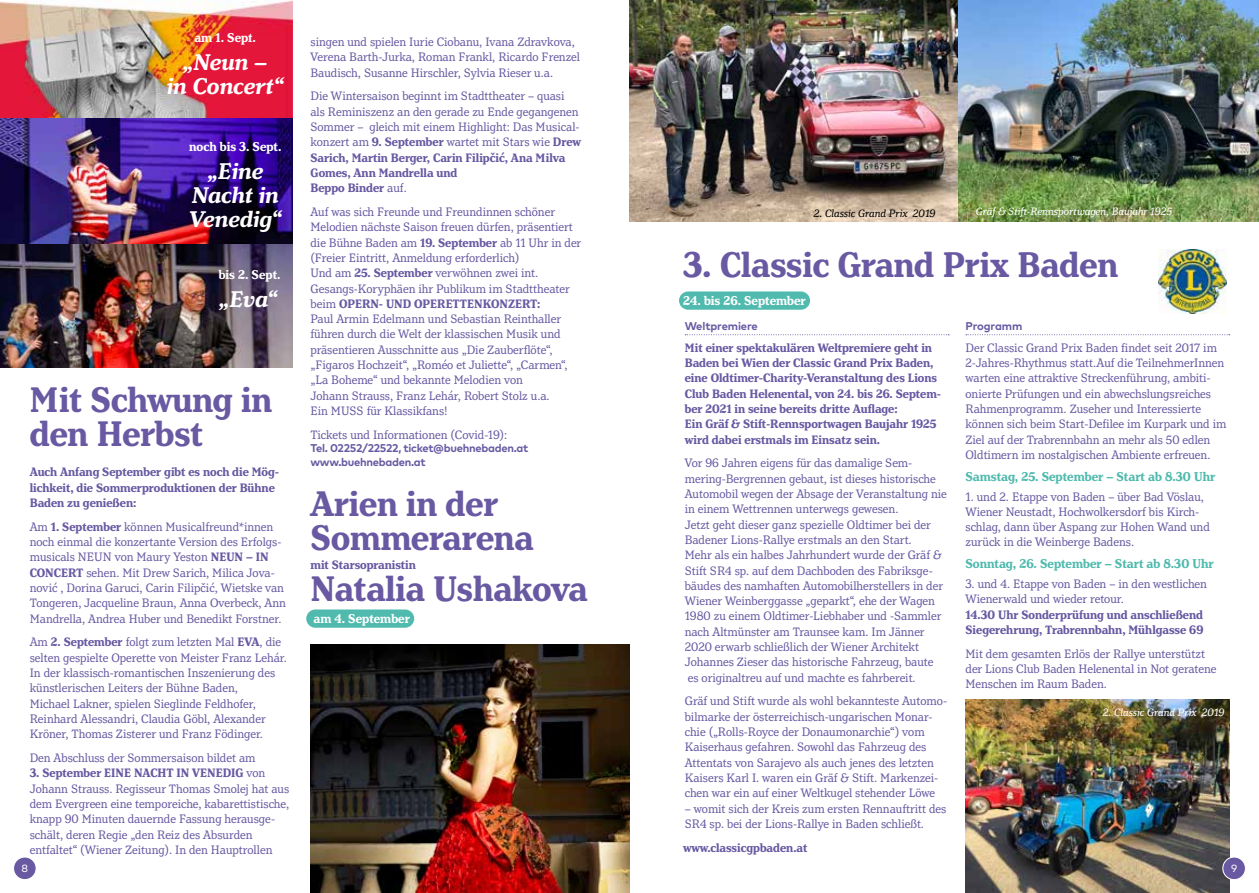
<style>
.page{position:relative;width:1259px;height:893px;background:#fff}
.page>*{position:absolute;margin:0;border:0;box-sizing:border-box;transform-origin:0 0}
.t1{font:700 condensed 37.5px/34.5px "Henriette";color:#6859a2}
.t2{font:italic 700 24px/24px "Henriette";color:#fff;text-align:center}
.t3{font:700 condensed 13.5px "Henriette";color:#4fbaad}
.t4{font:700 condensed 13.5px "Henriette";color:#fff}
.t5{font:condensed 12.9px/15.3px "Henriette";color:#6859a2}
.t6{font:700 condensed 12.9px/15.3px "Henriette";color:#6859a2}
.t7{font:700 11.25px/13.5px "Mark OT";letter-spacing:-.025em;color:#6859a2}
.t8{font:italic 11.25px "Henriette";color:#fff}
.t9{font:italic 11.25px "Henriette";color:#000}
.t10{font:10.5px "Mark OT";color:#fff}
.s1{font-weight:700}
</style>
<div class="page">
<img style="left:310px;top:644px;width:319px;height:249px">
<div style="left:306px;top:609px;width:108px;height:19px;background:#4fbaad;border-radius:9px"></div>
<img style="left:0;top:0;width:292px;height:368px">
<div style="left:679px;top:291px;width:131px;height:19px;background:#4fbaad;border-radius:9px"></div>
<img style="left:629px;top:0;width:630px;height:221px">
<svg style="left:966px;top:334px;width:263px;height:1px"></svg>
<svg style="left:685px;top:334px;width:264px;height:1px"></svg>
<img style="left:1158px;top:249px;width:68px;height:65px">
<img style="left:965px;top:699px;width:264px;height:194px">
<div style="left:14px;top:857px;width:22px;height:23px;background:#6859a2;border-radius:50%"></div>
<div style="left:13px;top:856px;width:24px;height:24px;border:1px solid #fff;border-radius:50%"></div>
<div style="left:1222px;top:857px;width:23px;height:23px;background:#6859a2;border-radius:50%"></div>
<div style="left:1222px;top:856px;width:24px;height:24px;border:1px solid #fff;border-radius:50%"></div>
<p class="t4" style="left:194px;top:29px;width:63px">am 1. Sept.</p>
<h2 class="t2" style="left:167px;top:51px;width:119px">„Neun –<br>in Concert“</h2>
<p class="t4" style="left:189px;top:139px;width:94px">noch bis 3. Sept.</p>
<h2 class="t2" style="left:189px;top:161px;width:94px">„Eine<br>Nacht in<br>Venedig“</h2>
<p class="t4" style="left:219px;top:267px;width:63px">bis 2. Sept.</p>
<h2 class="t2" style="left:219px;top:289px;width:60px">„Eva“</h2>
<h1 class="t1" style="left:30px;top:383px;width:244px">Mit Schwung in den Herbst</h1>
<p class="t6" style="left:30px;top:465px;width:251px">Auch Anfang September gibt es noch die Mög&shy;lichkeit, die Sommerproduktionen der Bühne<br>Baden zu genießen:</p>
<p class="t5" style="left:30px;top:519px;width:258px">Am <span class="s1">1. September</span> können Musicalfreund*innen noch einmal die konzertante Version des Erfolgs&shy;musicals NEUN von Maury Yeston <span class="s1">NEUN – IN CONCERT</span> sehen. Mit Drew Sarich, Milica Jova&shy;nović , Dorina Garuci, Carin Filipčić, Wietske van Tongeren, Jacqueline Braun, Anna Overbeck, Ann Mandrella, Andrea Huber und Benedikt Forstner.</p>
<p class="t5" style="left:30px;top:635px;width:258px">Am <span class="s1">2. September</span> folgt zum letzten Mal <span class="s1">EVA</span>, die selten gespielte Operette von Meister Franz Lehár.<br>In der klassisch-romantischen Inszenierung des künstlerischen Leiters der Bühne Baden,<br>Michael Lakner, spielen Sieglinde Feldhofer, Reinhard Alessandri, Claudia Göbl, Alexander Kröner, Thomas Zisterer und Franz Födinger.</p>
<p class="t5" style="left:30px;top:750px;width:227px">Den Abschluss der Sommersaison bildet am</p>
<p class="t5" style="left:30px;top:765px;width:261px"><span class="s1">3. September EINE NACHT IN VENEDIG</span> von Johann Strauss. Regisseur Thomas Smolej hat aus dem Evergreen eine temporeiche, kabarettistische, knapp 90 Minuten dauernde Fassung herausge&shy;schält, deren Regie „den Reiz des Absurden entfaltet“ (Wiener Zeitung). In den Hauptrollen</p>
<p class="t5" style="left:310px;top:34px;width:271px">singen und spielen Iurie Ciobanu, Ivana Zdravkova,<br>Verena Barth-Jurka, Roman Frankl, Ricardo Frenzel<br>Baudisch, Susanne Hirschler, Sylvia Rieser u.a.</p>
<p class="t5" style="left:310px;top:89px;width:272px">Die Wintersaison beginnt im Stadttheater – quasi als Reminiszenz an den gerade zu Ende gegangenen Sommer – gleich mit einem Highlight: Das Musical&shy;konzert am <span class="s1">9. September</span> wartet mit Stars wie <span class="s1">Drew Sarich, Martin Berger, Carin Filipčić, Ana Milva Gomes, Ann Mandrella und<br>Beppo Binder</span> auf.</p>
<p class="t5" style="left:310px;top:204px;width:272px">Auf was sich Freunde und Freundinnen schöner Melodien nächste Saison freuen dürfen, präsentiert die Bühne Baden am <span class="s1">19. September</span> ab 11 Uhr in der (Freier Eintritt, Anmeldung erforderlich)<br>Und am <span class="s1">25. September</span> verwöhnen zwei int.<br>Gesangs-Koryphäen ihr Publikum im Stadttheater beim <span class="s1">OPERN- UND OPERETTENKONZERT:<br></span>Paul Armin Edelmann und Sebastian Reinthaller führen durch die Welt der klassischen Musik und präsentieren Ausschnitte aus „Die Zauberflöte“, „Figaros Hochzeit“, „Roméo et Juliette“, „Carmen“, „La Boheme“ und bekannte Melodien von<br>Johann Strauss, Franz Lehár, Robert Stolz u.a.<br>Ein MUSS für Klassikfans!</p>
<p class="t5" style="left:310px;top:427px;width:198px">Tickets und Informationen (Covid-19):</p>
<p class="t7" style="left:310px;top:441px;width:219px">Tel. 02252/22522, ticket@buehnebaden.at www.buehnebaden.at</p>
<h1 class="t1" style="left:310px;top:486px;width:225px">Arien in der<br>Sommerarena</h1>
<p class="t6" style="left:310px;top:557px;width:107px">mit Starsopranistin</p>
<h1 class="t1" style="left:310px;top:571px;width:279px">Natalia Ushakova</h1>
<p class="t4" style="left:313px;top:610px;width:98px">am 4. September</p>
<p class="t9" style="left:814px;top:207px;width:123px">2. Classic Grand Prix 2019</p>
<p class="t8" style="left:975px;top:204px;width:198px">Gräf &amp; Stift-Rennsportwagen, Baujahr 1925</p>
<h1 class="t1" style="left:683px;top:247px;width:436px">3. Classic Grand Prix Baden</h1>
<p class="t4" style="left:683px;top:292px;width:124px">24. bis 26. September</p>
<p class="t7" style="left:965px;top:319px;width:58px">Programm</p>
<p class="t5" style="left:965px;top:340px;width:262px">Der Classic Grand Prix Baden findet seit 2017 im 2-Jahres-Rhythmus statt.Auf die TeilnehmerInnen warten eine attraktive Streckenführung, ambiti&shy;onierte Prüfungen und ein abwechslungsreiches Rahmenprogramm. Zuseher und Interessierte können sich beim Start-Defilee im Kurpark und im Ziel auf der Trabrennbahn an mehr als 50 edlen Oldtimern im nostalgischen Ambiente erfreuen.</p>
<p class="t3" style="left:965px;top:468px;width:251px">Samstag, 25. September – Start ab 8.30 Uhr</p>
<p class="t5" style="left:965px;top:489px;width:246px">1. und 2. Etappe von Baden – über Bad Vöslau, Wiener Neustadt, Hochwolkersdorf bis Kirch&shy;schlag, dann über Aspang zur Hohen Wand und zurück in die Weinberge Badens.</p>
<p class="t3" style="left:965px;top:556px;width:250px">Sonntag, 26. September – Start ab 8.30 Uhr</p>
<p class="t5" style="left:965px;top:576px;width:243px">3. und 4. Etappe von Baden – in den westlichen<br>Wienerwald und wieder retour.</p>
<p class="t6" style="left:965px;top:607px;width:239px">14.30 Uhr Sonderprüfung und anschließend<br>Siegerehrung, Trabrennbahn, Mühlgasse 69</p>
<p class="t5" style="left:965px;top:646px;width:252px">Mit dem gesamten Erlös der Rallye unterstützt der Lions Club Baden Helenental in Not geratene<br>Menschen im Raum Baden.</p>
<p class="t7" style="left:685px;top:319px;width:75px">Weltpremiere</p>
<p class="t6" style="left:685px;top:340px;width:258px">Mit einer spektakulären Weltpremiere geht in Baden bei Wien der Classic Grand Prix Baden, eine Oldtimer-Charity-Veranstaltung des Lions Club Baden Helenental, von 24. bis 26. Septem&shy;ber 2021 in seine bereits dritte Auflage:<br>Ein Gräf &amp; Stift-Rennsportwagen Baujahr 1925 wird dabei erstmals im Einsatz sein.</p>
<p class="t5" style="left:685px;top:456px;width:263px">Vor 96 Jahren eigens für das damalige Sem&shy;mering-Bergrennen gebaut, ist dieses historische Automobil wegen der Absage der Veranstaltung nie in einem Wettrennen unterwegs gewesen.<br>Jetzt geht dieser ganz spezielle Oldtimer bei der Badener Lions-Rallye erstmals an den Start.<br>Mehr als ein halbes Jahrhundert wurde der Gräf &amp; Stift SR4 sp. auf dem Dachboden des Fabriksge&shy;bäudes des namhaften Automobilherstellers in der Wiener Weinberggasse „geparkt“, ehe der Wagen 1980 zu einem Oldtimer-Liebhaber und -Sammler nach Altmünster am Traunsee kam. Im Jänner 2020 erwarb schließlich der Wiener Architekt Johannes Zieser das historische Fahrzeug, baute es originaltreu auf und machte es fahrbereit.</p>
<p class="t5" style="left:685px;top:694px;width:264px">Gräf und Stift wurde als wohl bekannteste Automo&shy;bilmarke der österreichisch-ungarischen Monar&shy;chie („Rolls-Royce der Donaumonarchie“) vom Kaiserhaus gefahren. Sowohl das Fahrzeug des Attentats von Sarajevo als auch jenes des letzten Kaisers Karl I. waren ein Gräf &amp; Stift. Markenzei&shy;chen war ein auf einer Weltkugel stehender Löwe</p>
<p class="t5" style="left:685px;top:801px;width:263px">– womit sich der Kreis zum ersten Rennauftritt des<br>SR4 sp. bei der Lions-Rallye in Baden schließt.</p>
<p class="t8" style="left:1103px;top:705px;width:123px">2. Classic Grand Prix 2019</p>
<p class="t6" style="left:683px;top:840px;width:125px">www.classicgpbaden.at</p>
<p class="t10" style="left:22px;top:862px;width:8px">8</p>
<p class="t10" style="left:1231px;top:862px;width:8px">9</p>
</div>
